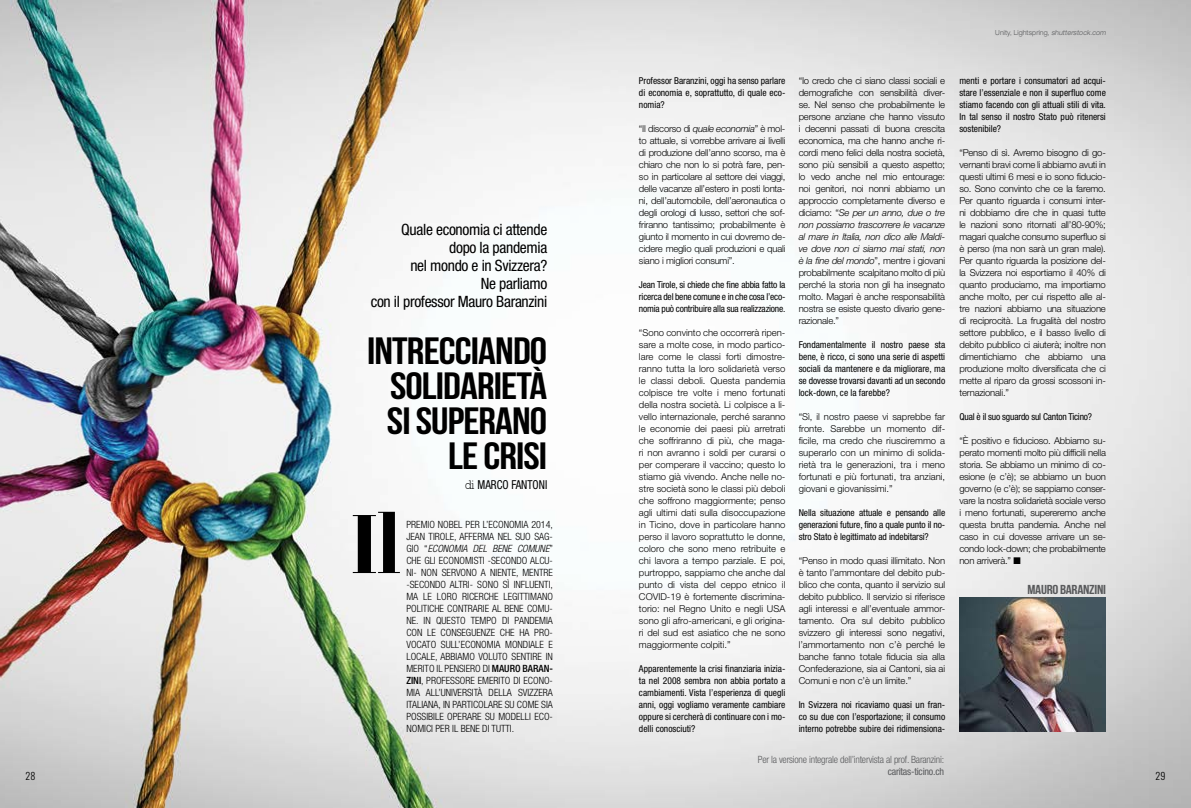
<style>
.page{position:relative;width:1191px;height:808px;background:#fff}
.page>*{position:absolute;margin:0;border:0;box-sizing:border-box;transform-origin:0 0}
.t1{font:82.9px "Otama ep";color:#000}
.t2{font:38px/35px "Bebas Neue";letter-spacing:-.02em;color:#000;text-align:right;scale:1.15 1}
.t3{font:condensed 15.6px/18px "Helvetica Neue LT Std";letter-spacing:-.02em;color:#000;text-align:right}
.t4{font:13px "Bebas Neue";letter-spacing:-.02em;color:#58595b;scale:1.15 1}
.t5{font:condensed 12.4px "Helvetica Neue LT Std";color:#000;scale:.9 1}
.t6{font:300 condensed 10px/12px "Helvetica Neue LT Std";color:#000;text-align:justify}
.t7{font:300 condensed 10px "Helvetica Neue LT Std";letter-spacing:-.02em;color:#58595b}
.t8{font:condensed 10px "Helvetica Neue LT Std";letter-spacing:-.02em;color:#58595b}
.t9{font:300 10px "Oswald";color:#000}
.t10{font:300 9.5px/12px "Helvetica Neue LT Std";letter-spacing:-.02em;color:#000;text-align:justify}
.t11{font:condensed 9.5px/12px "Helvetica Neue LT Std";color:#000;text-align:justify}
.t12{font:condensed 9.5px "Helvetica Neue LT Std";letter-spacing:-.02em;color:#000}
.t13{font:300 expanded 7px "Helvetica Neue LT Std";letter-spacing:.02em;color:#58595b;scale:.85 1}
.s1{font-family:"Rockwell";font-weight:300;font-stretch:normal}
.s2{font-style:italic}
.s3{font-weight:500}
</style>
<div class="page">
<img style="left:0;top:0;width:1191px;height:808px">
<img style="left:959px;top:597px;width:147px;height:135px">
<h3 class="t3" style="left:371px;top:220px;width:178px">Quale economia ci attende dopo la pandemia<br>nel mondo e in Svizzera?<br>Ne parliamo<br>con il professor Mauro Baranzini</h3>
<h2 class="t2" style="left:367px;top:333px;width:158px">INTRECCIANDO<br>SOLIDARIETÀ<br>SI SUPERANO<br>LE CRISI</h2>
<h3 class="t5" style="left:465px;top:477px;width:93px"><span class="s1">di</span> MARCO FANTONI</h3>
<h1 class="t1" style="left:351px;top:495px;width:53px">Il</h1>
<p class="t6" style="left:406px;top:518px;width:148px">PREMIO NOBEL PER L’ECONOMIA 2014, JEAN TIROLE, AFFERMA NEL SUO SAG-GIO “<span class="s2">ECONOMIA DEL BENE COMUNE</span>” CHE GLI ECONOMISTI -SECONDO ALCU-NI- NON SERVONO A NIENTE, MENTRE -SECONDO ALTRI- SONO SÌ INFLUENTI, MA LE LORO RICERCHE LEGITTIMANO POLITICHE CONTRARIE AL BENE COMU-NE. IN QUESTO TEMPO DI PANDEMIA CON LE CONSEGUENZE CHE HA PRO-VOCATO SULL’ECONOMIA MONDIALE E LOCALE, ABBIAMO VOLUTO SENTIRE IN MERITO IL PENSIERO DI <span class="s3">MAURO BARAN-ZINI</span>, PROFESSORE EMERITO DI ECONO-MIA ALL’UNIVERSITÀ DELLA SVIZZERA ITALIANA, IN PARTICOLARE SU COME SIA POSSIBILE OPERARE SU MODELLI ECO-NOMICI PER IL BENE DI TUTTI.</p>
<p class="t13" style="left:995px;top:28px;width:132px">Unity, Lightspring, <span class="s2">shutterstock.com</span></p>
<p class="t11" style="left:639px;top:75px;width:148px">Professor Baranzini, oggi ha senso parlare di economia e, soprattutto, di quale eco&shy;nomia?</p>
<p class="t10" style="left:639px;top:122px;width:148px">“Il discorso di <span class="s2">quale economia</span>” è mol&shy;to attuale, si vorrebbe arrivare ai livelli di produzione dell’anno scorso, ma è chiaro che non lo si potrà fare, pen&shy;so in particolare al settore dei viaggi, delle vacanze all’estero in posti lonta&shy;ni, dell’automobile, dell’aeronautica o degli orologi di lusso, settori che sof&shy;friranno tantissimo; probabilmente è giunto il momento in cui dovremo de&shy;cidere meglio quali produzioni e quali siano i migliori consumi”.</p>
<p class="t11" style="left:639px;top:279px;width:148px">Jean Tirole, si chiede che fine abbia fatto la ricerca del bene comune e in che cosa l’eco&shy;nomia può contribuire alla sua realizzazione.</p>
<p class="t10" style="left:639px;top:326px;width:148px">“Sono convinto che occorrerà ripen&shy;sare a molte cose, in modo partico&shy;lare come le classi forti dimostre&shy;ranno tutta la loro solidarietà verso le classi deboli. Questa pandemia colpisce tre volte i meno fortunati della nostra società. Li colpisce a li&shy;vello internazionale, perché saranno le economie dei paesi più arretrati che soffriranno di più, che maga&shy;ri non avranno i soldi per curarsi o per comperare il vaccino; questo lo stiamo già vivendo. Anche nelle no&shy;stre società sono le classi più deboli che soffrono maggiormente; penso agli ultimi dati sulla disoccupazione in Ticino, dove in particolare hanno perso il lavoro soprattutto le donne, coloro che sono meno retribuite e chi lavora a tempo parziale. E poi, purtroppo, sappiamo che anche dal punto di vista del ceppo etnico il COVID-19 è fortemente discrimina&shy;torio: nel Regno Unito e negli USA sono gli afro-americani, e gli origina&shy;ri del sud est asiatico che ne sono maggiormente colpiti.”</p>
<p class="t11" style="left:639px;top:663px;width:148px">Apparentemente la crisi finanziaria inizia&shy;ta nel 2008 sembra non abbia portato a cambiamenti. Vista l’esperienza di quegli anni, oggi vogliamo veramente cambiare oppure si cercherà di continuare con i mo&shy;delli conosciuti?</p>
<p class="t10" style="left:798px;top:74px;width:148px">“Io credo che ci siano classi sociali e demografiche con sensibilità diver&shy;se. Nel senso che probabilmente le persone anziane che hanno vissuto i decenni passati di buona crescita economica, ma che hanno anche ri&shy;cordi meno felici della nostra società, sono più sensibili a questo aspetto; lo vedo anche nel mio entourage: noi genitori, noi nonni abbiamo un approccio completamente diverso e diciamo: “<span class="s2">Se per un anno, due o tre non possiamo trascorrere le vacanze al mare in Italia, non dico alle Maldi&shy;ve dove non ci siamo mai stati, non è la fine del mondo</span>”, mentre i giovani probabilmente scalpitano molto di più perché la storia non gli ha insegnato molto. Magari è anche responsabilità nostra se esiste questo divario gene&shy;razionale.”</p>
<p class="t11" style="left:798px;top:338px;width:148px">Fondamentalmente il nostro paese sta bene, è ricco, ci sono una serie di aspetti sociali da mantenere e da migliorare, ma se dovesse trovarsi davanti ad un secondo lock-down, ce la farebbe?</p>
<p class="t10" style="left:798px;top:410px;width:148px">“Sì, il nostro paese vi saprebbe far fronte. Sarebbe un momento dif&shy;ficile, ma credo che riusciremmo a superarlo con un minimo di solida&shy;rietà tra le generazioni, tra i meno fortunati e più fortunati, tra anziani, giovani e giovanissimi.”</p>
<p class="t11" style="left:798px;top:506px;width:148px">Nella situazione attuale e pensando alle generazioni future, fino a quale punto il no&shy;stro Stato è legittimato ad indebitarsi?</p>
<p class="t10" style="left:798px;top:554px;width:148px">“Penso in modo quasi illimitato. Non è tanto l’ammontare del debito pub&shy;blico che conta, quanto il servizio sul debito pubblico. Il servizio si riferisce agli interessi e all’eventuale ammor&shy;tamento. Ora sul debito pubblico svizzero gli interessi sono negativi, l’ammortamento non c’è perché le banche fanno totale fiducia sia alla Confederazione, sia ai Cantoni, sia ai Comuni e non c’è un limite.”</p>
<p class="t11" style="left:798px;top:698px;width:148px">In Svizzera noi ricaviamo quasi un fran&shy;co su due con l’esportazione; il consumo interno potrebbe subire dei ridimensiona-</p>
<p class="t11" style="left:959px;top:74px;width:148px">menti e portare i consumatori ad acqui&shy;stare l’essenziale e non il superfluo come stiamo facendo con gli attuali stili di vita.<br>In tal senso il nostro Stato può ritenersi sostenibile?</p>
<p class="t10" style="left:959px;top:146px;width:148px">“Penso di sì. Avremo bisogno di go&shy;vernanti bravi come li abbiamo avuti in questi ultimi 6 mesi e io sono fiducio&shy;so. Sono convinto che ce la faremo.<br>Per quanto riguarda i consumi inter&shy;ni dobbiamo dire che in quasi tutte le nazioni sono ritornati all’80-90%; magari qualche consumo superfluo si è perso (ma non sarà un gran male).<br>Per quanto riguarda la posizione del&shy;la Svizzera noi esportiamo il 40% di quanto produciamo, ma importiamo anche molto, per cui rispetto alle al&shy;tre nazioni abbiamo una situazione di reciprocità. La frugalità del nostro settore pubblico, e il basso livello di debito pubblico ci aiuterà; inoltre non dimentichiamo che abbiamo una produzione molto diversificata che ci mette al riparo da grossi scossoni in&shy;ternazionali.”</p>
<p class="t12" style="left:959px;top:411px;width:134px">Qual è il suo sguardo sul Canton Ticino?</p>
<p class="t10" style="left:959px;top:434px;width:148px">“È positivo e fiducioso. Abbiamo su&shy;perato momenti molto più difficili nella storia. Se abbiamo un minimo di co&shy;esione (e c’è); se abbiamo un buon governo (e c’è); se sappiamo conser&shy;vare la nostra solidarietà sociale verso i meno fortunati, supereremo anche questa brutta pandemia. Anche nel caso in cui dovesse arrivare un se&shy;condo lock-down; che probabilmente</p>
<p class="t10" style="left:959px;top:554px;width:63px">non arriverà.” ■</p>
<h3 class="t4" style="left:1027px;top:582px;width:70px">MAURO BARANZINI</h3>
<p class="t7" style="left:757px;top:754px;width:188px">Per la versione integrale dell’intervista al prof. Baranzini:</p>
<p class="t8" style="left:887px;top:766px;width:58px">caritas-ticino.ch</p>
<p class="t9" style="left:26px;top:767px;width:11px">28</p>
<p class="t9" style="left:1155px;top:767px;width:11px">29</p>
</div>
